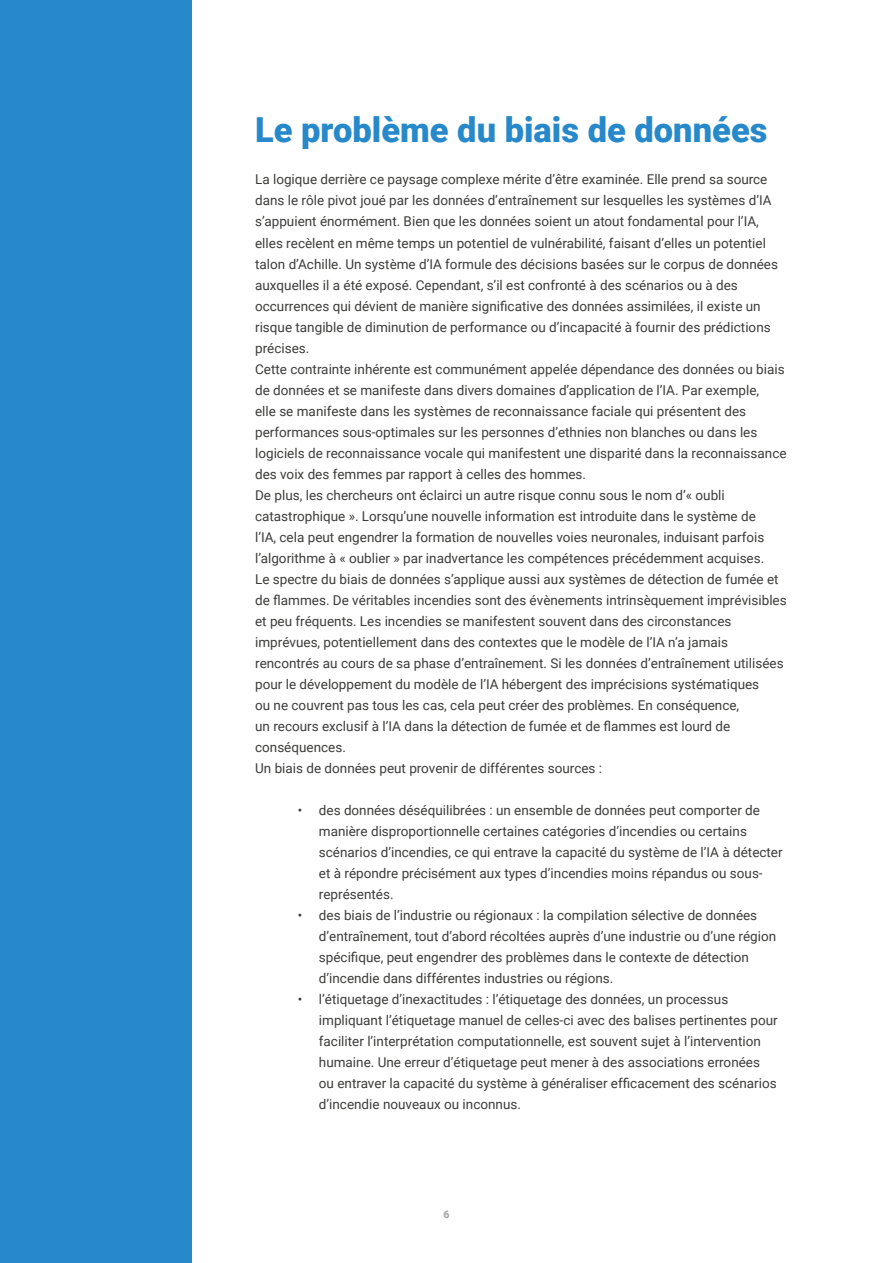
<style>
.page{position:relative;width:893px;height:1263px;background:#fff}
.page>*{position:absolute;margin:0;border:0;box-sizing:border-box;transform-origin:0 0}
.t1{font:900 34.5px "Roboto";color:#2789ca}
.t2{font:13.5px/21px "Roboto";color:#3c3c3b}
.t3{font:900 10.5px "Roboto";color:#a8a8a7}
</style>
<div class="page">
<div style="left:0;top:0;width:191px;height:1263px;background:#2789ca"></div>
<h1 class="t1" style="left:255px;top:106px;width:514px">Le problème du biais de données</h1>
<p class="t2" style="left:255px;top:169px;width:533px">La logique derrière ce paysage complexe mérite d’être examinée. Elle prend sa source dans le rôle pivot joué par les données d’entraînement sur lesquelles les systèmes d’IA s’appuient énormément. Bien que les données soient un atout fondamental pour l’IA, elles recèlent en même temps un potentiel de vulnérabilité, faisant d’elles un potentiel talon d’Achille. Un système d’IA formule des décisions basées sur le corpus de données auxquelles il a été exposé. Cependant, s’il est confronté à des scénarios ou à des occurrences qui dévient de manière significative des données assimilées, il existe un risque tangible de diminution de performance ou d’incapacité à fournir des prédictions précises.<br>Cette contrainte inhérente est communément appelée dépendance des données ou biais de données et se manifeste dans divers domaines d’application de l’IA. Par exemple,<br>elle se manifeste dans les systèmes de reconnaissance faciale qui présentent des performances sous-optimales sur les personnes d’ethnies non blanches ou dans les logiciels de reconnaissance vocale qui manifestent une disparité dans la reconnaissance des voix des femmes par rapport à celles des hommes.<br>De plus, les chercheurs ont éclairci un autre risque connu sous le nom d’« oubli catastrophique ». Lorsqu’une nouvelle information est introduite dans le système de<br>l’IA, cela peut engendrer la formation de nouvelles voies neuronales, induisant parfois l’algorithme à « oublier » par inadvertance les compétences précédemment acquises.<br>Le spectre du biais de données s’applique aussi aux systèmes de détection de fumée et de flammes. De véritables incendies sont des évènements intrinsèquement imprévisibles et peu fréquents. Les incendies se manifestent souvent dans des circonstances imprévues, potentiellement dans des contextes que le modèle de l’IA n’a jamais rencontrés au cours de sa phase d’entraînement. Si les données d’entraînement utilisées pour le développement du modèle de l’IA hébergent des imprécisions systématiques<br>ou ne couvrent pas tous les cas, cela peut créer des problèmes. En conséquence,<br>un recours exclusif à l’IA dans la détection de fumée et de flammes est lourd de conséquences.<br>Un biais de données peut provenir de différentes sources :</p>
<p class="t2" style="left:319px;top:799px;width:465px;text-indent:-21px">• des données déséquilibrées : un ensemble de données peut comporter de manière disproportionnelle certaines catégories d’incendies ou certains scénarios d’incendies, ce qui entrave la capacité du système de l’IA à détecter et à répondre précisément aux types d’incendies moins répandus ou sous&shy;représentés.</p>
<p class="t2" style="left:319px;top:904px;width:459px;text-indent:-21px">• des biais de l’industrie ou régionaux : la compilation sélective de données d’entraînement, tout d’abord récoltées auprès d’une industrie ou d’une région spécifique, peut engendrer des problèmes dans le contexte de détection d’incendie dans différentes industries ou régions.</p>
<p class="t2" style="left:319px;top:988px;width:460px;text-indent:-21px">• l’étiquetage d’inexactitudes : l’étiquetage des données, un processus impliquant l’étiquetage manuel de celles-ci avec des balises pertinentes pour faciliter l’interprétation computationnelle, est souvent sujet à l’intervention humaine. Une erreur d’étiquetage peut mener à des associations erronées ou entraver la capacité du système à généraliser efficacement des scénarios d’incendie nouveaux ou inconnus.</p>
<p class="t3" style="left:443px;top:1206px;width:8px">6</p>
</div>
